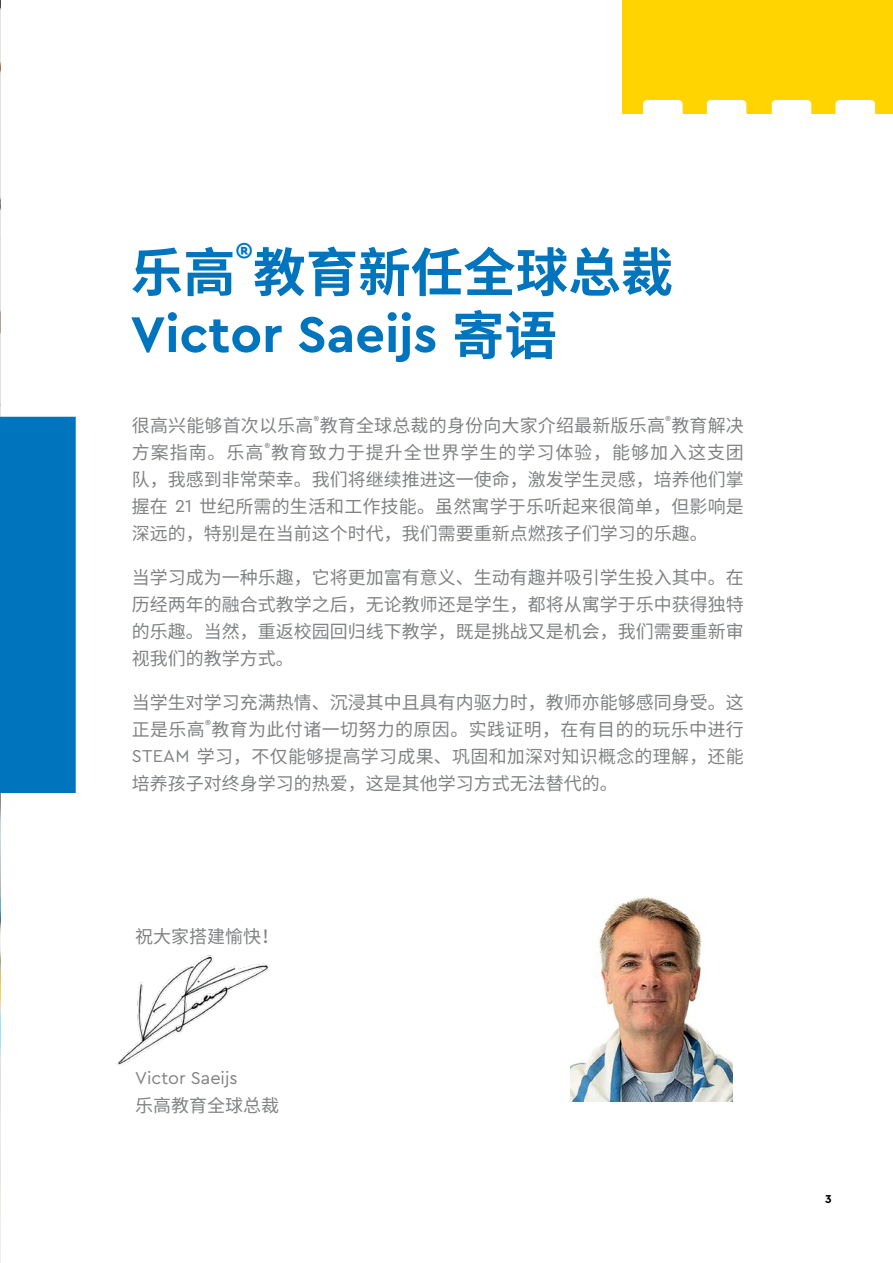
<style>
.page{position:relative;width:893px;height:1263px;background:#fff}
.page>*{position:absolute;margin:0;border:0;box-sizing:border-box;transform-origin:0 0}
.t1{font:700 52.5px "Cera Pro";color:#0075be}
.t2{font:700 52.5px "Noto Sans CJ Ksc";color:#0075be}
.t3{font:700 30.6px "Cera Pro";color:#0075be}
.t4{font:18px/27px "Noto Sans CJ Ksc";color:#808284;text-align:justify}
.t5{font:18px/27px "Noto Sans CJ Ksc";letter-spacing:.02em;color:#808284}
.t6{font:18px "Noto Sans CJ Ksc";letter-spacing:.055em;color:#808284}
.t7{font:18px "Cera Pro";color:#808284}
.t8{font:700 12px "Cera Pro";color:#000}
.t9{font:10.5px "Cera Pro";color:#808284}
.s1{font-family:"Noto Sans CJ Ksc"}
.s2{font-family:"Cera Pro"}
</style>
<div class="page">
<img style="left:116px;top:955px;width:153px;height:111px">
<div style="left:623px;top:0;width:270px;height:116px;background:#ffd400"></div>
<svg style="left:643px;top:100px;width:40px;height:15px"></svg>
<svg style="left:707px;top:100px;width:39px;height:15px"></svg>
<div style="left:502px;top:115px;width:256px;height:78px;background:#fff"></div>
<svg style="left:772px;top:100px;width:39px;height:15px"></svg>
<svg style="left:835px;top:100px;width:40px;height:15px"></svg>
<div style="left:758px;top:115px;width:135px;height:78px;background:#fff"></div>
<img style="left:0;top:0;width:1px;height:1263px">
<div style="left:0;top:417px;width:76px;height:376px;background:#0075be"></div>
<img style="left:570px;top:896px;width:162px;height:206px">
<h2 class="t3" style="left:236px;top:234px;width:19px">®</h2>
<h1 class="t2" style="left:131px;top:243px;width:544px">乐高教育新任全球总裁</h1>
<h1 class="t1" style="left:131px;top:299px;width:428px">Victor Saeijs <span class="s1">寄语</span></h1>
<p class="t9" style="left:314px;top:412px;width:7px">®</p>
<p class="t9" style="left:665px;top:412px;width:7px">®</p>
<p class="t6" style="left:132px;top:442px;width:614px">方案指南。乐高教育致力于提升全世界学生的学习体验，能够加入这支团</p>
<p class="t4" style="left:132px;top:412px;width:614px">很高兴能够首次以乐高教育全球总裁的身份向大家介绍最新版乐高教育解决</p>
<p class="t9" style="left:264px;top:439px;width:7px">®</p>
<p class="t4" style="left:132px;top:466px;width:614px">队，我感到非常荣幸。我们将继续推进这一使命，激发学生灵感，培养他们掌握在 <span class="s2">21</span> 世纪所需的生活和工作技能。虽然寓学于乐听起来很简单，但影响是深远的，特别是在当前这个时代，我们需要重新点燃孩子们学习的乐趣。</p>
<p class="t4" style="left:132px;top:564px;width:614px">当学习成为一种乐趣，它将更加富有意义、生动有趣并吸引学生投入其中。在历经两年的融合式教学之后，无论教师还是学生，都将从寓学于乐中获得独特的乐趣。当然，重返校园回归线下教学，既是挑战又是机会，我们需要重新审视我们的教学方式。</p>
<p class="t5" style="left:132px;top:689px;width:614px">当学生对学习充满热情、沉浸其中且具有内驱力时，教师亦能够感同身受。这正是乐高教育为此付诸一切努力的原因。实践证明，在有目的的玩乐中进行</p>
<p class="t9" style="left:205px;top:716px;width:7px">®</p>
<p class="t4" style="left:132px;top:743px;width:614px"><span class="s2">STEAM</span> 学习，不仅能够提高学习成果、巩固和加深对知识概念的理解，还能培养孩子对终身学习的热爱，这是其他学习方式无法替代的。</p>
<p class="t4" style="left:135px;top:923px;width:146px">祝大家搭建愉快！</p>
<p class="t7" style="left:135px;top:1066px;width:104px">Victor Saeijs</p>
<p class="t4" style="left:135px;top:1092px;width:146px">乐高教育全球总裁</p>
<p class="t8" style="left:825px;top:1191px;width:8px">3</p>
</div>
